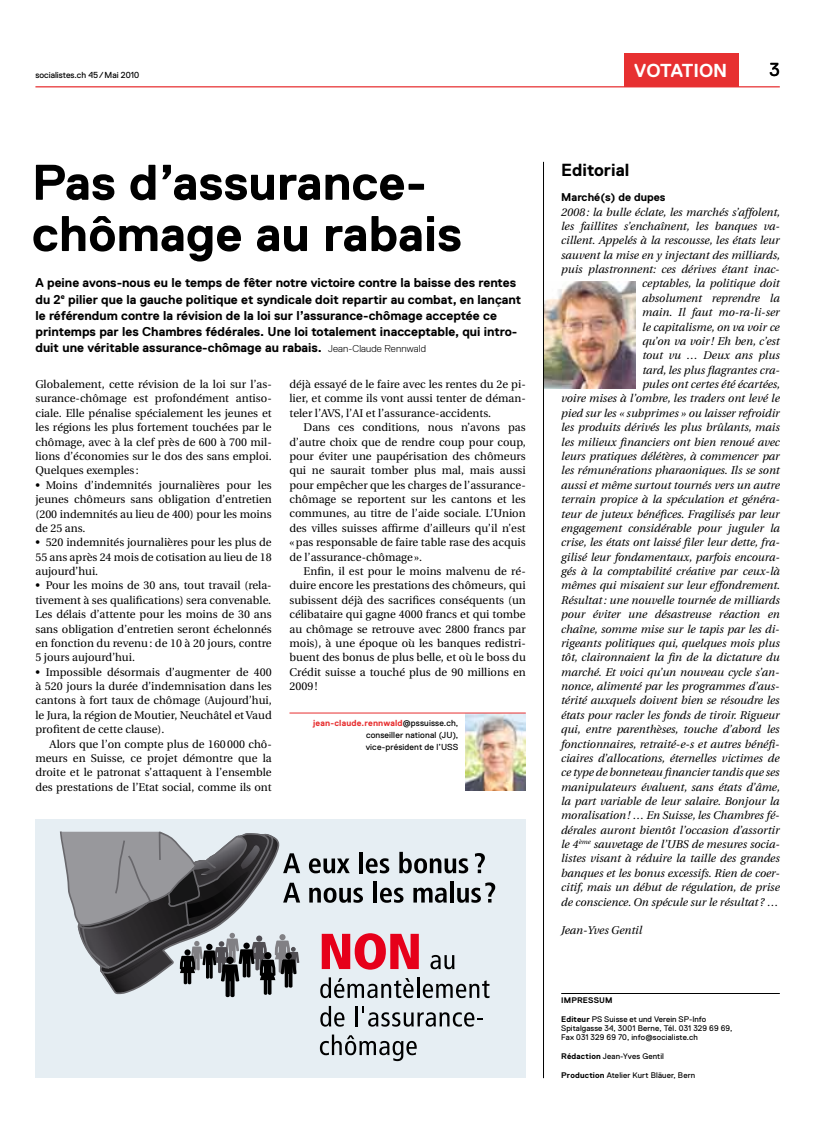
<style>
.page{position:relative;width:833px;height:1134px;background:#fff}
.page>*{position:absolute;margin:0;border:0;box-sizing:border-box;transform-origin:0 0}
.t1{font:700 50px/51.2px "Replica";color:#000}
.t2{font:700 18.75px "Replica";letter-spacing:-.005em;color:#fff}
.t3{font:18.75px "Replica";color:#000}
.t4{font:700 17.5px "Replica";color:#000}
.t5{font:700 12.75px/16.2px "Replica";color:#000}
.t6{font:11.25px/14.4px "Utopia";color:#000;text-align:justify}
.t7{font:italic 11.25px/14.4px "Utopia";color:#000;text-align:right}
.t8{font:700 11.25px "Replica";color:#000}
.t9{font:8.75px/11.9px "Replica";letter-spacing:.01em;color:#000;text-align:justify}
.t10{font:8.12px/9.4px "Replica";letter-spacing:.015em;color:#000}
.t11{font:700 8.12px "Replica";color:#000}
.s1{font-weight:300;font-size:10px}
.s2{font-weight:700;color:#e73031}
.s3{font-weight:700}
</style>
<div class="page">
<hr style="left:35px;top:86px;width:745px;height:1px;background:#e73031">
<div style="left:624px;top:53px;width:114px;height:34px;background:#e73031"></div>
<div style="left:35px;top:819px;width:491px;height:259px;background:#e6eef3"></div>
<svg style="left:430px;top:955px;width:24px;height:14px"></svg>
<svg style="left:322px;top:933px;width:97px;height:37px"></svg>
<svg style="left:309px;top:858px;width:41px;height:15px"></svg>
<hr style="left:359px;top:852px;width:4px;height:21px;background:#000">
<svg style="left:366px;top:858px;width:23px;height:15px"></svg>
<svg style="left:399px;top:852px;width:69px;height:21px"></svg>
<svg style="left:475px;top:853px;width:10px;height:20px"></svg>
<svg style="left:309px;top:888px;width:54px;height:15px"></svg>
<hr style="left:373px;top:881px;width:4px;height:21px;background:#000">
<svg style="left:380px;top:888px;width:23px;height:15px"></svg>
<svg style="left:413px;top:888px;width:34px;height:15px"></svg>
<hr style="left:450px;top:881px;width:4px;height:21px;background:#000">
<svg style="left:457px;top:882px;width:38px;height:21px"></svg>
<svg style="left:60px;top:831px;width:240px;height:166px"></svg>
<svg style="left:320px;top:1006px;width:24px;height:21px"></svg>
<hr style="left:355px;top:1006px;width:2px;height:20px;background:#000">
<svg style="left:362px;top:1006px;width:121px;height:21px"></svg>
<svg style="left:320px;top:1034px;width:97px;height:27px"></svg>
<svg style="left:320px;top:977px;width:93px;height:21px"></svg>
<hr style="left:417px;top:977px;width:2px;height:21px;background:#000">
<svg style="left:423px;top:980px;width:66px;height:18px"></svg>
<img style="left:544px;top:281px;width:91px;height:107px">
<hr style="left:561px;top:993px;width:219px;height:1px;background:#000">
<hr style="left:543px;top:162px;width:1px;height:916px;background:#000">
<img style="left:465px;top:714px;width:61px;height:77px">
<hr style="left:289px;top:713px;width:237px;height:1px;background:#e73031">
<p class="t9" style="left:35px;top:69px;width:105px">socialistes.ch 45 / Mai 2010</p>
<h2 class="t2" style="left:634px;top:60px;width:95px">votation</h2>
<h2 class="t3" style="left:769px;top:59px;width:12px">3</h2>
<h1 class="t1" style="left:32px;top:157px;width:432px">Pas d’assurance&shy;chômage au rabais</h1>
<p class="t5" style="left:35px;top:275px;width:487px">A peine avons-nous eu le temps de fêter notre victoire contre la baisse des rentes du 2<sup>e</sup> pilier que la gauche politique et syndicale doit repartir au combat, en lançant le référendum contre la révision de la loi sur l’assurance-chômage acceptée ce printemps par les Chambres fédérales. U ne loi totalement inacceptable, qui intro&shy;duit une véritable assurance-chômage au rabais. <span class="s1">Jean-Claude Rennwald</span></p>
<p class="t6" style="left:289px;top:377px;width:238px">déjà essayé de le faire avec les rentes du 2e pi&shy;lier, et comme ils vont aussi tenter de déman&shy;teler l’AVS, l’AI et l’assurance-accidents.</p>
<p class="t6" style="left:289px;top:420px;width:238px;text-indent:14px">Dans ces conditions, nous n’avons pas d’autre choix que de rendre coup pour coup, pour éviter une paupérisation des chômeurs qui ne saurait tomber plus mal, mais aussi pour empêcher que les charges de l’assurance&shy;chômage se reportent sur les cantons et les communes, au titre de l’aide sociale. L’Union des villes suisses affirme d’ailleurs qu’il n’est «pas responsable de faire table rase des acquis de l’assurance-chômage».</p>
<p class="t6" style="left:289px;top:564px;width:238px;text-indent:14px">Enfin, il est pour le moins malvenu de ré&shy;duire encore les prestations des chômeurs, qui subissent déjà des sacrifices conséquents (un célibataire qui gagne 4000 francs et qui tombe au chômage se retrouve avec 2800 francs par mois), à une époque où les banques redistri&shy;buent des bonus de plus belle, et où le boss du Crédit suisse a touché plus de 90 millions en 2009!</p>
<p class="t6" style="left:35px;top:377px;width:238px">Globalement, cette révision de la loi sur l’as&shy;surance-chômage est profondément antiso&shy;ciale. Elle pénalise spécialement les jeunes et les régions les plus fortement touchées par le chômage, avec à la clef près de 600 à 700 mil&shy;lions d’économies sur le dos des sans emploi.<br>Quelques exemples :</p>
<p class="t6" style="left:35px;top:478px;width:238px">• Moins d’indemnités journalières pour les jeunes chômeurs sans obligation d’entretien (200 indemnités au lieu de 400) pour les moins de 25 ans.</p>
<p class="t6" style="left:35px;top:535px;width:238px">• 520 indemnités journalières pour les plus de 55 ans après 24 mois de cotisation au lieu de 18 aujourd’hui.</p>
<p class="t6" style="left:35px;top:579px;width:238px">• Pour les moins de 30 ans, tout travail (rela&shy;tivement à ses qualifications) sera convenable.<br>Les délais d’attente pour les moins de 30 ans sans obligation d’entretien seront échelonnés en fonction du revenu: de 10 à 20 jours, contre 5 jours aujourd’hui.</p>
<p class="t6" style="left:35px;top:665px;width:238px">• Impossible désormais d’augmenter de 400 à 520 jours la durée d’indemnisation dans les cantons à fort taux de chômage (Aujourd’hui, le Jura, la région de Moutier, Neuchâtel et Vaud profitent de cette clause).</p>
<p class="t6" style="left:35px;top:737px;width:238px;text-indent:14px">Alors que l’on compte plus de 160000 chô&shy;meurs en Suisse, ce projet démontre que la droite et le patronat s’attaquent à l’ensemble des prestations de l’Etat social, comme ils ont</p>
<p class="t9" style="left:366px;top:717px;width:94px;text-indent:-53px"><span class="s2">jean-claude.rennwald</span>@pssuisse.ch, conseiller national (JU), vice-président de l’USS</p>
<h3 class="t4" style="left:561px;top:160px;width:70px">Editorial</h3>
<p class="t8" style="left:561px;top:191px;width:106px">Marché(s) de dupes</p>
<p class="t7" style="left:561px;top:205px;width:221px">2008 : la bulle éclate, les marchés s’affolent, les faillites s’enchaînent, les banques va&shy;cillent. Appelés à la rescousse, les états leur sauvent la mise en y injectant des milliards, puis plastronnent: ces dérives étant inac&shy;ceptables, la politique doit<br>absolument reprendre la<br>main. Il faut mo-ra-li-ser<br>le capitalisme, on va voir ce<br>qu’on va voir ! Eh ben, c’est<br>tout vu … Deux ans plus<br>tard, les plus flagrantes cra-<br>pules ont certes été écartées,<br>voire mises à l’ombre, les traders ont levé le pied sur les « subprimes » ou laisser refroidir les produits dérivés les plus brûlants, mais les milieux financiers ont bien renoué avec leurs pratiques délétères, à commencer par les rémunérations pharaoniques. Ils se sont aussi et même surtout tournés vers un autre terrain propice à la spéculation et généra&shy;teur de juteux bénéfices. Fragilisés par leur engagement considérable pour juguler la crise, les états ont laissé filer leur dette, fra&shy;gilisé leur fondamentaux, parfois encoura&shy;gés à la comptabilité créative par ceux-là mêmes qui misaient sur leur effondrement.<br>Résultat : une nouvelle tournée de milliards pour éviter une désastreuse réaction en chaîne, somme mise sur le tapis par les di&shy;rigeants politiques qui, quelques mois plus tôt, claironnaient la fin de la dictature du marché. Et voici qu’un nouveau cycle s’an&shy;nonce, alimenté par les programmes d’aus&shy;térité auxquels doivent bien se résoudre les états pour racler les fonds de tiroir. Rigueur qui, entre parenthèses, touche d’abord les fonctionnaires, retraité-e-s et autres bénéfi&shy;ciaires d’allocations, éternelles victimes de ce type de bonneteau financier tandis que ses manipulateurs évaluent, sans états d’âme, la part variable de leur salaire. Bonjour la moralisation ! … En Suisse, les Chambres fé&shy;dérales auront bientôt l’occasion d’assortir le 4<sup>ème</sup> sauvetage de l’UBS de mesures socia&shy;listes visant à réduire la taille des grandes banques et les bonus excessifs. Rien de coer&shy;citif, mais un début de régulation, de prise de conscience. On spécule sur le résultat ? …</p>
<p class="t7" style="left:561px;top:923px;width:83px">Jean-Yves Gentil</p>
<p class="t11" style="left:561px;top:995px;width:7px">IMPRE</p>
<p class="t11" style="left:588px;top:995px;width:19px">SSUM</p>
<p class="t10" style="left:561px;top:1014px;width:173px"><span class="s3">Editeur</span> PS Suisse et und Verein SP-Info<br>Spitalgasse 34, 3001 Berne, Tél. 031 329 69 69,<br>Fax 031 329 69 70, info@socialiste.ch</p>
<p class="t10" style="left:561px;top:1051px;width:104px"><span class="s3">Rédaction</span> Jean-Yves Gentil</p>
<p class="t10" style="left:561px;top:1070px;width:135px"><span class="s3">Production</span> Atelier Kurt Bläuer, Bern</p>
</div>
